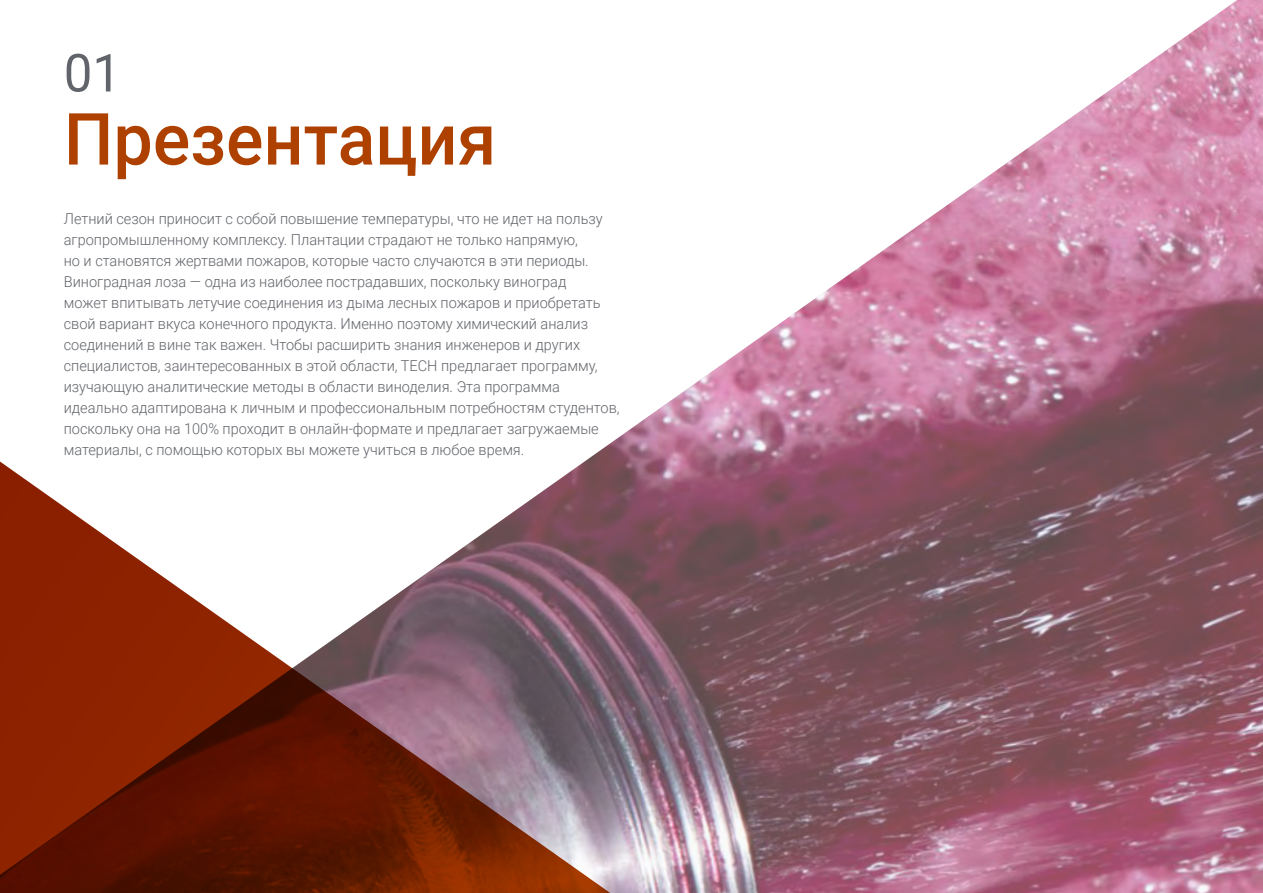
<style>
.page{position:relative;width:1263px;height:893px;background:#fff}
.page>*{position:absolute;margin:0;border:0;box-sizing:border-box;transform-origin:0 0}
.t1{font:500 72px "Roboto";color:#ae4000}
.t2{font:52.5px "Roboto";color:#61646a}
.t3{font:300 15px/21px "Roboto";color:#61646a}
</style>
<div class="page">
<img style="left:606px;top:0;width:657px;height:893px">
<svg style="left:0;top:446px;width:640px;height:447px"></svg>
<h2 class="t2" style="left:64px;top:36px;width:59px">01</h2>
<h1 class="t1" style="left:64px;top:89px;width:434px">Презентация</h1>
<p class="t3" style="left:64px;top:207px;width:557px">Летний сезон приносит с собой повышение температуры, что не идет на пользу агропромышленному комплексу. Плантации страдают не только напрямую,<br>но и становятся жертвами пожаров, которые часто случаются в эти периоды.<br>Виноградная лоза — одна из наиболее пострадавших, поскольку виноград<br>может впитывать летучие соединения из дыма лесных пожаров и приобретать свой вариант вкуса конечного продукта. Именно поэтому химический анализ соединений в вине так важен. Чтобы расширить знания инженеров и других специалистов, заинтересованных в этой области, TECH предлагает программу, изучающую аналитические методы в области виноделия. Эта программа идеально адаптирована к личным и профессиональным потребностям студентов, поскольку она на 100% проходит в онлайн-формате и предлагает загружаемые материалы, с помощью которых вы можете учиться в любое время.</p>
</div>
